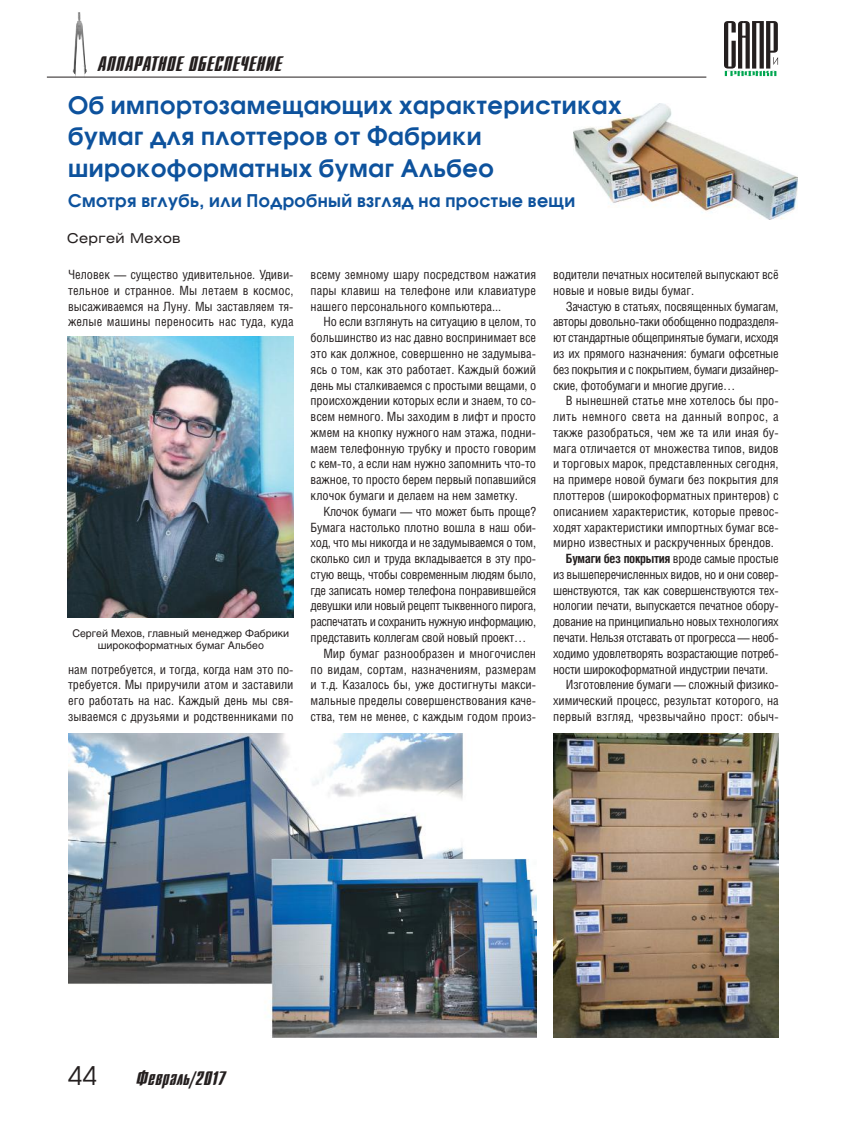
<style>
.page{position:relative;width:851px;height:1127px;background:#fff}
.page>*{position:absolute;margin:0;border:0;box-sizing:border-box;transform-origin:0 0}
.t1{font:25.5px "Avant Garde C";color:#241f1f}
.Head_Main{font:700 24px/31.5px "Avant Garde C";letter-spacing:.025em;color:#0d529d}
.t2{font:21px "Dagger C";letter-spacing:.025em;color:#241f1f}
.t3{font:19.5px "Dagger C";letter-spacing:.025em;color:#241f1f}
.Head_Main-2{font:700 17.4px "Avant Garde C";letter-spacing:.025em;color:#0d529d}
.Autor{font:13.5px "Helios Ext";letter-spacing:.035em;color:#241f1f}
.Body_text{font:12.75px/15.8px "Helios Cond";letter-spacing:-.01em;color:#241f1f;text-align:justify}
.Body_undent{font:12.75px/15.8px "Helios Cond";color:#241f1f;text-align:justify}
.t4{font:10.5px/11.2px "Helios";color:#241f1f;text-align:center}
.s1{font-weight:700}
</style>
<div class="page">
<img style="left:73px;top:12px;width:14px;height:65px">
<svg style="left:724px;top:21px;width:54px;height:55px"></svg>
<hr style="left:47px;top:77px;width:659px;height:1px;background:#241f1f">
<img style="left:67px;top:336px;width:226px;height:282px">
<img style="left:553px;top:734px;width:225px;height:303px">
<img style="left:573px;top:104px;width:223px;height:116px">
<img style="left:68px;top:734px;width:468px;height:303px">
<p class="t2" style="left:98px;top:53px;width:185px">АППАРАТНОЕ ОБЕСПЕЧЕНИЕ</p>
<p class="Head_Main" style="left:68px;top:89px;width:555px">Об импортозамещающих характеристиках бумаг для плоттеров от Фабрики широкоформатных бумаг Альбео</p>
<p class="Head_Main-2" style="left:68px;top:190px;width:508px">Смотря вглубь, или Подробный взгляд на простые вещи</p>
<p class="Autor" style="left:67px;top:230px;width:115px">Сергей Мехов</p>
<p class="Body_undent" style="left:68px;top:266px;width:227px">Человек — существо удивительное. Удиви&shy;тельное и странное. Мы летаем в космос, высаживаемся на Луну. Мы заставляем тя&shy;желые машины переносить нас туда, куда</p>
<p class="t4" style="left:72px;top:628px;width:218px">Сергей Мехов, главный менеджер Фабрики широкоформатных бумаг Альбео</p>
<p class="Body_undent" style="left:68px;top:661px;width:227px">нам потребуется, и тогда, когда нам это по&shy;требуется. Мы приручили атом и заставили его работать на нас. Каждый день мы свя&shy;зываемся с друзьями и родственниками по</p>
<p class="Body_undent" style="left:310px;top:266px;width:227px">всему земному шару посредством нажатия пары клавиш на телефоне или клавиатуре нашего персонального компьютера...</p>
<p class="Body_text" style="left:310px;top:314px;width:227px;text-indent:13px">Но если взглянуть на ситуацию в целом, то большинство из нас давно воспринимает все это как должное, совершенно не задумыва&shy;ясь о том, как это работает. Каждый божий день мы сталкиваемся с простыми вещами, о происхождении которых если и знаем, то со&shy;всем немного. Мы заходим в лифт и просто жмем на кнопку нужного нам этажа, подни&shy;маем телефонную трубку и просто говорим с кем-то, а если нам нужно запомнить что-то важное, то просто берем первый попавшийся клочок бумаги и делаем на нем заметку.</p>
<p class="Body_text" style="left:310px;top:503px;width:227px;text-indent:13px">Клочок бумаги — что может быть проще?<br>Бумага настолько плотно вошла в наш оби&shy;ход, что мы никогда и не задумываемся о том, сколько сил и труда вкладывается в эту про&shy;стую вещь, чтобы современным людям было, где записать номер телефона понравившейся девушки или новый рецепт тыквенного пирога, распечатать и сохранить нужную информацию, представить коллегам свой новый проект…</p>
<p class="Body_text" style="left:310px;top:645px;width:227px;text-indent:13px">Мир бумаг разнообразен и многочислен по видам, сортам, назначениям, размерам и т.д. Казалось бы, уже достигнуты макси&shy;мальные пределы совершенствования каче&shy;ства, тем не менее, с каждым годом произ-</p>
<p class="Body_text" style="left:553px;top:266px;width:227px">водители печатных носителей выпускают всё новые и новые виды бумаг.</p>
<p class="Body_text" style="left:553px;top:298px;width:227px;text-indent:13px">Зачастую в статьях, посвященных бумагам, авторы довольно-таки обобщенно подразделя&shy;ют стандартные общепринятые бумаги, исходя из их прямого назначения: бумаги офсетные без покрытия и с покрытием, бумаги дизайнер&shy;ские, фотобумаги и многие другие…</p>
<p class="Body_text" style="left:553px;top:393px;width:227px;text-indent:13px">В нынешней статье мне хотелось бы про&shy;лить немного света на данный вопрос, а также разобраться, чем же та или иная бу&shy;мага отличается от множества типов, видов и торговых марок, представленных сегодня, на примере новой бумаги без покрытия для плоттеров (широкоформатных принтеров) с описанием характеристик, которые превос&shy;ходят характеристики импортных бумаг все&shy;мирно известных и раскрученных брендов.</p>
<p class="Body_text" style="left:553px;top:550px;width:227px;text-indent:13px"><span class="s1">Бумаги без покрытия</span> вроде самые простые из вышеперечисленных видов, но и они совер&shy;шенствуются, так как совершенствуются тех&shy;нологии печати, выпускается печатное обору&shy;дование на принципиально новых технологиях печати. Нельзя отставать от прогресса — необ&shy;ходимо удовлетворять возрастающие потреб&shy;ности широкоформатной индустрии печати.</p>
<p class="Body_text" style="left:553px;top:677px;width:227px;text-indent:13px">Изготовление бумаги — сложный физико&shy;химический процесс, результат которого, на первый взгляд, чрезвычайно прост: обыч-</p>
<p class="t1" style="left:68px;top:1060px;width:30px">44</p>
<p class="t3" style="left:136px;top:1068px;width:90px">Февраль/2017</p>
</div>
